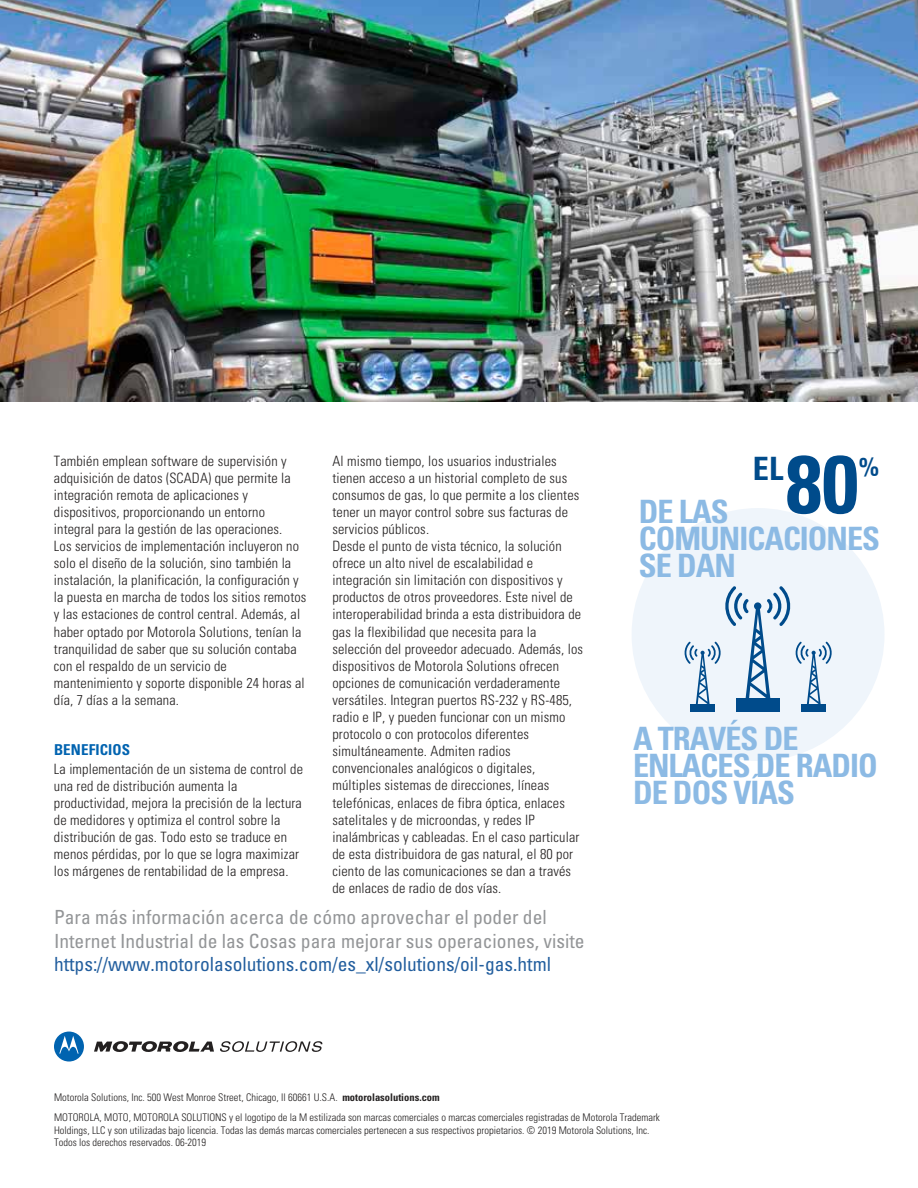
<style>
.page{position:relative;width:918px;height:1188px;background:#fff}
.page>*{position:absolute;margin:0;border:0;box-sizing:border-box;transform-origin:0 0}
.t1{font:700 condensed 82.05px "Univers";color:#004b8b}
.t2{font:700 condensed 32.1px/27px "Univers";letter-spacing:-.03em;color:#8cbae4}
.t3{font:700 condensed 32.1px "Univers";color:#004b8b}
.t4{font:700 condensed 26.1px "Univers";color:#004b8b}
.t5{font:condensed 19.5px/23.4px "Univers";color:#939597}
.t6{font:condensed 19.5px "Univers";color:#225e9e}
.t7{font:700 condensed 15px "Univers";letter-spacing:.01em;color:#0063b0}
.t8{font:300 condensed 14.25px/17.1px "Univers";letter-spacing:.01em;color:#232020}
.t9{font:300 condensed 10.5px/12.6px "Univers";color:#232020}
.s1{font-weight:700}
</style>
<div class="page">
<div style="left:632px;top:508px;width:253px;height:253px;background:#eff5fb;border-radius:50%"></div>
<svg style="left:94px;top:1041px;width:120px;height:11px"></svg>
<svg style="left:54px;top:1032px;width:30px;height:30px"></svg>
<svg style="left:220px;top:1041px;width:102px;height:11px"></svg>
<div style="left:736px;top:698px;width:44px;height:14px;background:#004b8b"></div>
<div style="left:801px;top:704px;width:25px;height:7px;background:#004b8b"></div>
<svg style="left:684px;top:586px;width:148px;height:118px"></svg>
<div style="left:690px;top:704px;width:25px;height:7px;background:#004b8b"></div>
<img style="left:0;top:0;width:918px;height:401px">
<p class="t8" style="left:54px;top:452px;width:254px">También emplean software de supervisión y adquisición de datos (SCADA) que permite la integración remota de aplicaciones y dispositivos, proporcionando un entorno integral para la gestión de las operaciones.<br>Los servicios de implementación incluyeron no solo el diseño de la solución, sino también la instalación, la planificación, la configuración y la puesta en marcha de todos los sitios remotos y las estaciones de control central. Además, al haber optado por Motorola Solutions, tenían la tranquilidad de saber que su solución contaba con el respaldo de un servicio de mantenimiento y soporte disponible 24 horas al día, 7 días a la semana.</p>
<p class="t7" style="left:54px;top:741px;width:78px">BENEFICIOS</p>
<p class="t8" style="left:54px;top:760px;width:251px">La implementación de un sistema de control de una red de distribución aumenta la productividad, mejora la precisión de la lectura de medidores y optimiza el control sobre la distribución de gas. Todo esto se traduce en menos pérdidas, por lo que se logra maximizar los márgenes de rentabilidad de la empresa.</p>
<p class="t8" style="left:332px;top:452px;width:252px">Al mismo tiempo, los usuarios industriales tienen acceso a un historial completo de sus consumos de gas, lo que permite a los clientes tener un mayor control sobre sus facturas de servicios públicos.<br>Desde el punto de vista técnico, la solución ofrece un alto nivel de escalabilidad e integración sin limitación con dispositivos y productos de otros proveedores. Este nivel de interoperabilidad brinda a esta distribuidora de gas la flexibilidad que necesita para la selección del proveedor adecuado. Además, los dispositivos de Motorola Solutions ofrecen opciones de comunicación verdaderamente versátiles. Integran puertos RS-232 y RS-485, radio e IP, y pueden funcionar con un mismo protocolo o con protocolos diferentes simultáneamente. Admiten radios convencionales analógicos o digitales, múltiples sistemas de direcciones, líneas telefónicas, enlaces de fibra óptica, enlaces satelitales y de microondas, y redes IP inalámbricas y cableadas. En el caso particular de esta distribuidora de gas natural, el 80 por ciento de las comunicaciones se dan a través de enlaces de radio de dos vías.</p>
<h3 class="t5" style="left:54px;top:905px;width:532px">Para más información acerca de cómo aprovechar el poder del<br>Internet Industrial de las Cosas para mejorar sus operaciones, visite</h3>
<h3 class="t6" style="left:54px;top:951px;width:499px">https://www.motorolasolutions.com/es_xl/solutions/oil-gas.html</h3>
<p class="t9" style="left:54px;top:1091px;width:387px">Motorola Solutions, Inc. 500 West Monroe Street, Chicago, Il 60661 U.S.A. <span class="s1">motorolasolutions.com</span></p>
<h1 class="t1" style="left:786px;top:434px;width:74px">80</h1>
<h2 class="t3" style="left:753px;top:449px;width:32px">EL</h2>
<h3 class="t4" style="left:859px;top:451px;width:22px">%</h3>
<h2 class="t2" style="left:639px;top:498px;width:243px">DE LAS<br>COMUNICACIONES<br>SE DAN</h2>
<h2 class="t2" style="left:633px;top:725px;width:246px">A TRAVÉS DE<br>ENLACES DE RADIO<br>DE DOS VÍAS</h2>
<p class="t9" style="left:54px;top:1111px;width:607px">MOTOROLA, MOTO, MOTOROLA SOLUTIONS y el logotipo de la M estilizada son marcas comerciales o marcas comerciales registradas de Motorola Trademark<br>Holdings, LLC y son utilizadas bajo licencia. Todas las demás marcas comerciales pertenecen a sus respectivos propietarios. © 2019 Motorola Solutions, Inc.<br>Todos los derechos reservados. 06-2019</p>
</div>
